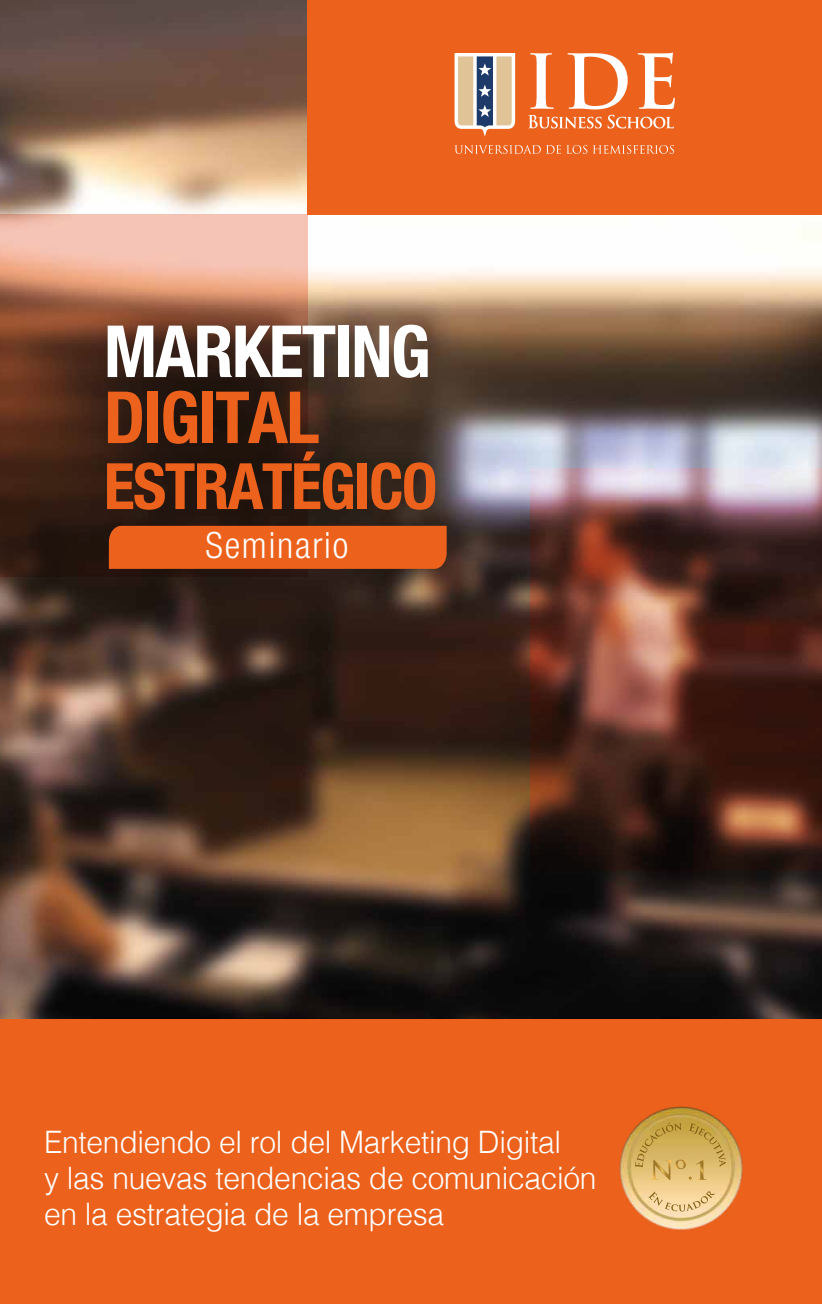
<style>
.page{position:relative;width:822px;height:1304px;background:#fff}
.page>*{position:absolute;margin:0;border:0;box-sizing:border-box;transform-origin:0 0}
.t1{font:700 condensed 72px "Helvetica Neue";letter-spacing:-.025em;color:#fff}
.t2{font:700 condensed 72px "Helvetica Neue";letter-spacing:-.025em;color:#ec621c}
.t3{font:700 condensed 64px "Helvetica Neue";letter-spacing:-.025em;color:#ec621c}
.t4{font:300 condensed 36.2px "Helvetica Neue LT Std";letter-spacing:.05em;color:#fff}
.t5{font:300 31px/36px "Helvetica";letter-spacing:-.01em;color:#fff}
</style>
<div class="page">
<img style="left:0;top:0;width:821px;height:1019px">
<svg style="left:0;top:214px;width:307px;height:363px;background:#6c493a"></svg>
<div style="left:109px;top:526px;width:337px;height:43px;background:#ec621c"></div>
<svg style="left:529px;top:469px;width:292px;height:402px;background:#603a32"></svg>
<div style="left:0;top:1019px;width:821px;height:285px;background:#ec621c"></div>
<div style="left:307px;top:0;width:514px;height:214px;background:#ec621c"></div>
<svg style="left:528px;top:115px;width:73px;height:13px"></svg>
<svg style="left:607px;top:115px;width:67px;height:14px"></svg>
<svg style="left:530px;top:53px;width:24px;height:56px"></svg>
<svg style="left:567px;top:53px;width:60px;height:56px"></svg>
<svg style="left:637px;top:53px;width:37px;height:56px"></svg>
<svg style="left:454px;top:53px;width:61px;height:84px;background:#c5b09f"></svg>
<svg style="left:454px;top:145px;width:86px;height:9px"></svg>
<svg style="left:546px;top:145px;width:128px;height:9px"></svg>
<img style="left:619px;top:1106px;width:124px;height:124px">
<svg style="left:635px;top:1122px;width:91px;height:58px;background:#cfad59"></svg>
<svg style="left:648px;top:1191px;width:67px;height:20px"></svg>
<h1 class="t1" style="left:104px;top:292px;width:328px">MARKETING</h1>
<h1 class="t2" style="left:104px;top:358px;width:217px">DIGITAL</h1>
<h2 class="t3" style="left:104px;top:433px;width:335px">ESTRATÉGICO</h2>
<p class="t4" style="left:205px;top:524px;width:144px">Seminario</p>
<p class="t5" style="left:44px;top:1121px;width:554px">Entendiendo el rol del Marketing Digital<br>y las nuevas tendencias de comunicación en la estrategia de la empresa</p>
</div>
